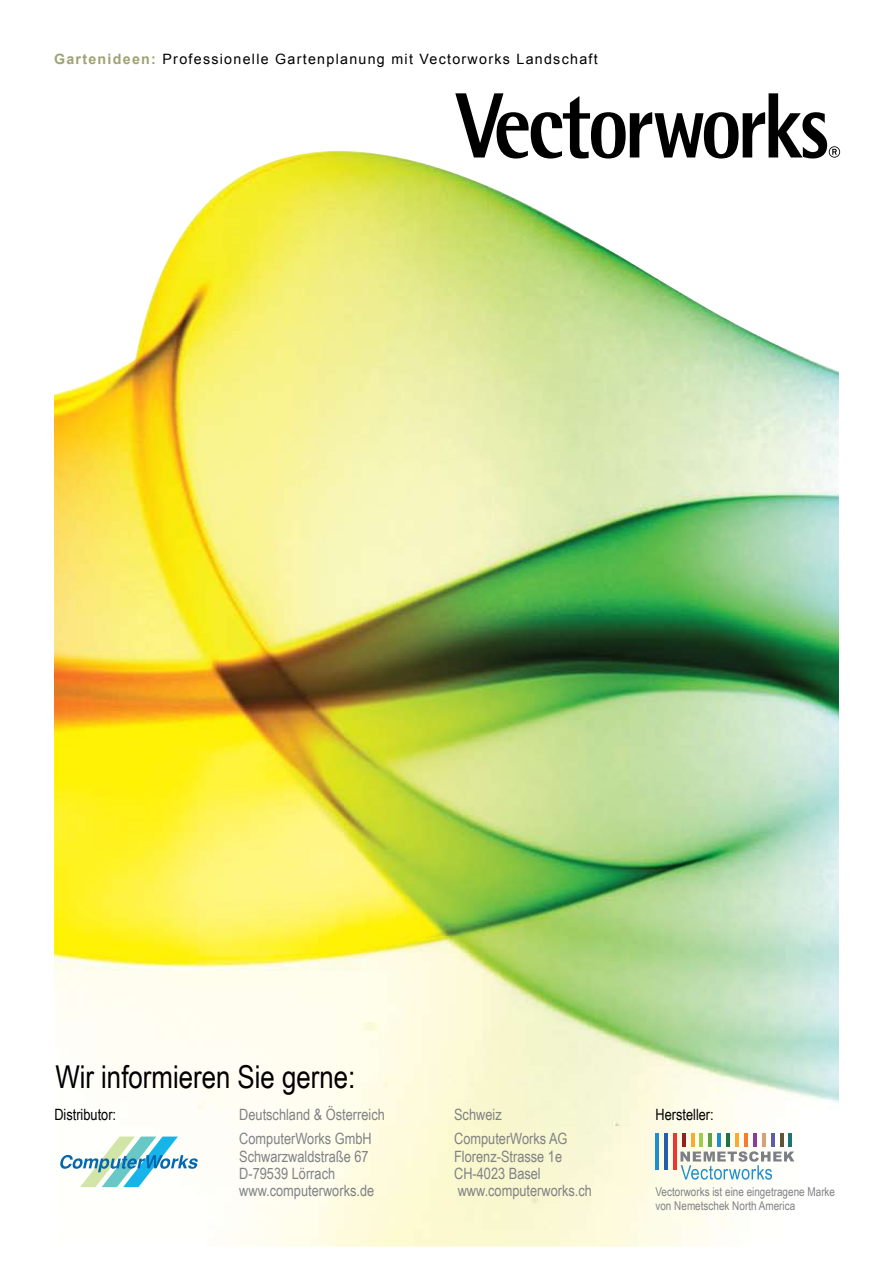
<style>
.page{position:relative;width:893px;height:1263px;background:#fff}
.page>*{position:absolute;margin:0;border:0;box-sizing:border-box;transform-origin:0 0}
.t1{font:31.5px "Arial Narrow";color:#000}
.t2{font:15.6px/17.2px "Arial Narrow";color:#808285}
.t3{font:15.6px "Arial Narrow";color:#000}
.t4{font:14.25px "Arial";letter-spacing:.09em;color:#000}
.t5{font:12.15px/14.5px "Arial Narrow";color:#808285}
.s1{font-weight:700;color:#9ea374}
</style>
<div class="page">
<img style="left:54px;top:151px;width:785px;height:1095px">
<svg style="left:60px;top:1136px;width:138px;height:51px"></svg>
<hr style="left:664px;top:1133px;width:3px;height:36px;background:#235dab">
<hr style="left:673px;top:1133px;width:3px;height:36px;background:#ee3531">
<hr style="left:655px;top:1133px;width:3px;height:36px;background:#1e8fce">
<svg style="left:680px;top:1133px;width:114px;height:47px"></svg>
<svg style="left:455px;top:93px;width:385px;height:66px"></svg>
<p class="t4" style="left:54px;top:50px;width:545px"><span class="s1">Gartenideen:</span> Professionelle Gartenplanung mit Vectorworks Landschaft</p>
<h1 class="t1" style="left:55px;top:1054px;width:302px">Wir informieren Sie gerne:</h1>
<p class="t2" style="left:239px;top:1130px;width:136px">ComputerWorks GmbH<br>Schwarzwaldstraße 67<br>D-79539 Lörrach www.computerworks.de</p>
<p class="t3" style="left:54px;top:1103px;width:63px">Distributor:</p>
<p class="t2" style="left:239px;top:1105px;width:147px">Deutschland &amp; Österreich</p>
<p class="t2" style="left:454px;top:1105px;width:49px">Schweiz</p>
<p class="t3" style="left:655px;top:1103px;width:60px">Hersteller:</p>
<p class="t2" style="left:454px;top:1130px;width:139px">ComputerWorks AG<br>Florenz-Strasse 1e<br>CH-4023 Basel www.computerworks.ch</p>
<p class="t5" style="left:655px;top:1184px;width:181px">Vectorworks ist eine eingetragene Marke von Nemetschek North America</p>
</div>
